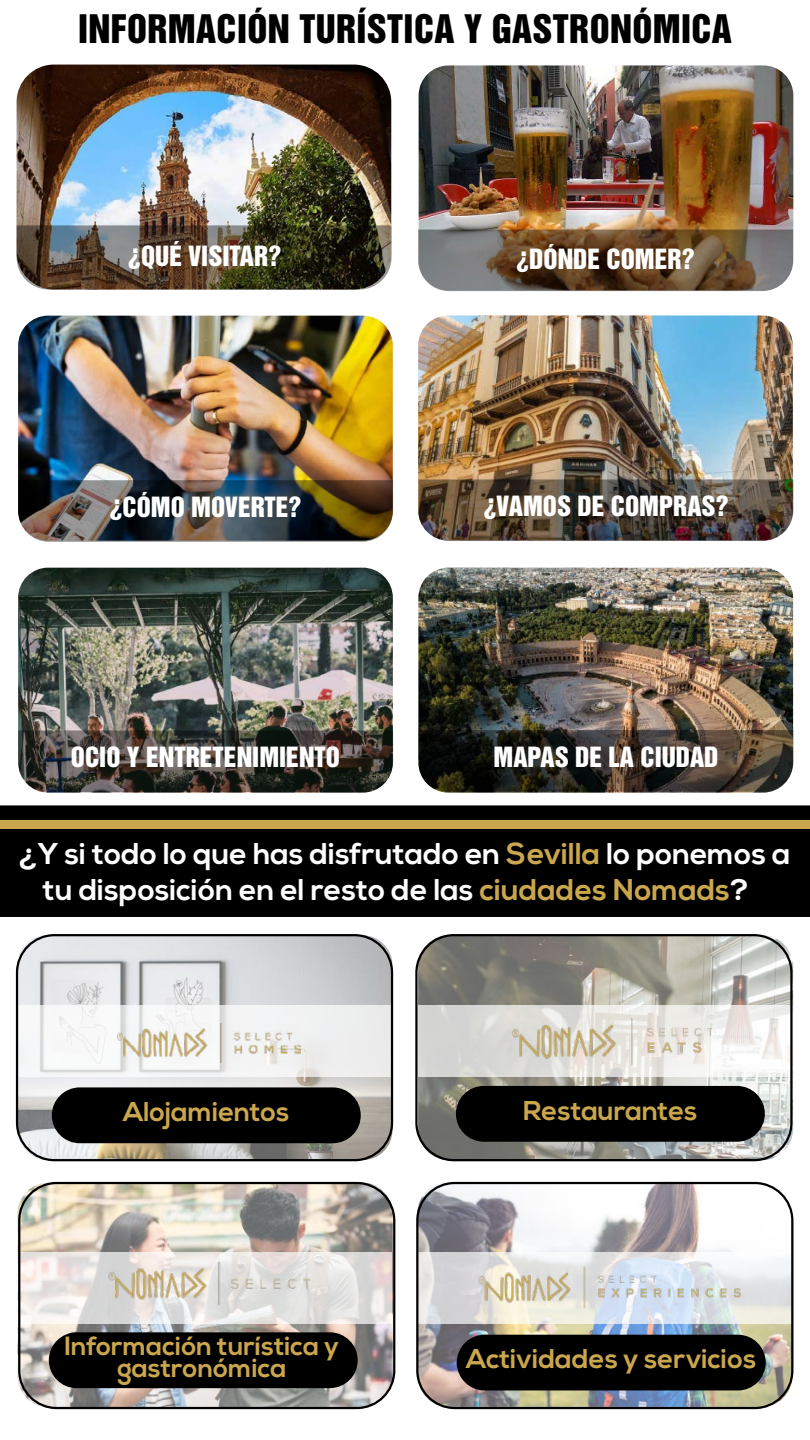
<style>
.page{position:relative;width:810px;height:1440px;background:#fff}
.page>*{position:absolute;margin:0;border:0;box-sizing:border-box;transform-origin:0 0}
.t1{font:36px "Helvetica Inserat";letter-spacing:.01em;color:#000}
.t2{font:700 30px/36px "Nexa";color:#fff;text-align:center}
.t3{font:700 27.15px "Nexa";color:#caa64c}
.t4{font:700 26.25px/22.5px "Nexa";color:#caa64c;text-align:center}
.t5{font:25.5px "Helvetica Inserat";color:#fff}
.s1{color:#caa64c}
.s2{color:#000}
</style>
<div class="page">
<img style="left:17px;top:65px;width:374px;height:160px">
<img style="left:17px;top:225px;width:375px;height:65px">
<img style="left:419px;top:65px;width:374px;height:165px">
<svg style="left:418px;top:230px;width:375px;height:61px;background:#6b5845"></svg>
<img style="left:18px;top:316px;width:375px;height:164px">
<img style="left:18px;top:480px;width:375px;height:62px">
<img style="left:418px;top:315px;width:375px;height:164px">
<img style="left:418px;top:479px;width:375px;height:62px">
<img style="left:18px;top:568px;width:375px;height:225px">
<svg style="left:18px;top:730px;width:375px;height:62px;background:#3f3b36"></svg>
<img style="left:418px;top:568px;width:375px;height:225px">
<svg style="left:418px;top:730px;width:375px;height:62px;background:#332d26"></svg>
<div style="left:0;top:806px;width:810px;height:110px;background:#000"></div>
<div style="left:0;top:806px;width:810px;height:111px;border:1px solid #000"></div>
<div style="left:0;top:820px;width:810px;height:8px;background:#caa64c"></div>
<svg style="left:17px;top:935px;width:375px;height:225px;background:#ccc"></svg>
<div style="left:52px;top:1087px;width:309px;height:56px;background:#000;border-radius:28px"></div>
<svg style="left:19px;top:1005px;width:371px;height:72px;fill:#f3f4f4"></svg>
<img style="left:117px;top:1023px;width:184px;height:39px">
<div style="left:16px;top:934px;width:377px;height:227px;border:2px solid #000;border-radius:38px"></div>
<svg style="left:418px;top:935px;width:375px;height:225px;background:#9f9e97"></svg>
<svg style="left:418px;top:1005px;width:372px;height:72px"></svg>
<img style="left:508px;top:1016px;width:204px;height:50px">
<div style="left:456px;top:1086px;width:309px;height:56px;background:#000;border-radius:28px"></div>
<div style="left:415px;top:934px;width:378px;height:227px;border:2px solid #000;border-radius:38px"></div>
<img style="left:17px;top:1182px;width:375px;height:225px">
<svg style="left:17px;top:1253px;width:375px;height:71px"></svg>
<img style="left:108px;top:1263px;width:203px;height:51px">
<div style="left:49px;top:1332px;width:309px;height:56px;background:#000;border-radius:28px"></div>
<div style="left:18px;top:1182px;width:377px;height:227px;border:2px solid #000;border-radius:38px"></div>
<img style="left:418px;top:1182px;width:375px;height:225px">
<svg style="left:419px;top:1252px;width:371px;height:72px"></svg>
<img style="left:476px;top:1263px;width:269px;height:50px">
<div style="left:457px;top:1335px;width:309px;height:55px;background:#000;border-radius:28px"></div>
<div style="left:416px;top:1182px;width:377px;height:227px;border:2px solid #000;border-radius:38px"></div>
<h1 class="t1" style="left:78px;top:8px;width:655px">INFORMACIÓN TURÍSTICA Y GASTRONÓMICA</h1>
<p class="t5" style="left:128px;top:241px;width:154px">¿QUÉ VISITAR?</p>
<p class="t5" style="left:517px;top:244px;width:179px">¿DÓNDE COMER?</p>
<p class="t5" style="left:110px;top:492px;width:193px">¿CÓMO MOVERTE?</p>
<p class="t5" style="left:484px;top:491px;width:246px">¿VAMOS DE COMPRAS?</p>
<p class="t5" style="left:71px;top:742px;width:271px">OCIO Y ENTRETENIMIENTO</p>
<p class="t5" style="left:494px;top:742px;width:226px">MAPAS DE LA CIUDAD</p>
<p class="t2" style="left:19px;top:837px;width:773px">¿Y si todo lo que has disfrutado en <span class="s1">Sevilla</span> lo ponemos a tu disposición en el resto de las <span class="s1">ciudades Nomads</span>?<span class="s2">?</span></p>
<p class="t3" style="left:123px;top:1096px;width:168px">Alojamientos</p>
<p class="t3" style="left:523px;top:1094px;width:176px">Restaurantes</p>
<p class="t4" style="left:65px;top:1335px;width:276px">Información turística y gastronómica</p>
<p class="t3" style="left:466px;top:1343px;width:292px">Actividades y servicios</p>
</div>
